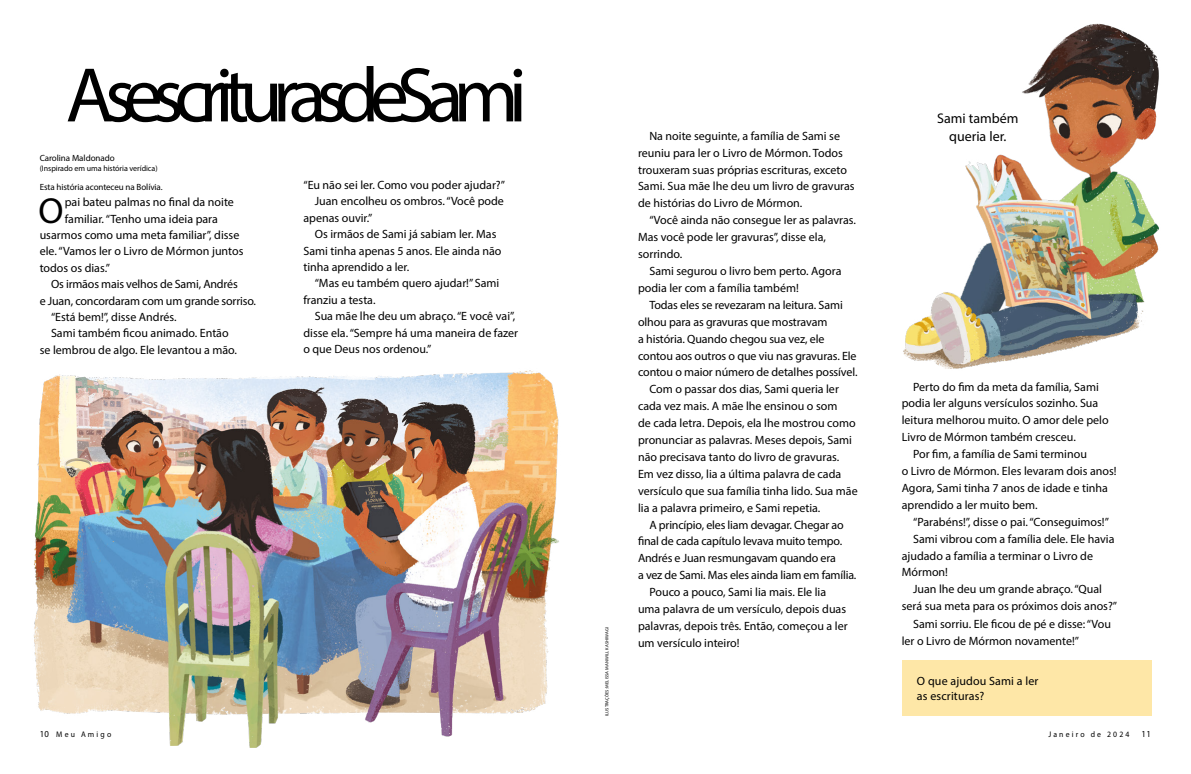
<style>
.page{position:relative;width:1191px;height:774px;background:#fff}
.page>*{position:absolute;margin:0;border:0;box-sizing:border-box;transform-origin:0 0}
.h1_REVLA_title{font:78px "Myriad Pro";letter-spacing:-.125em;color:#000}
.p1_first{font:36.3px "Myriad Pro";color:#000}
.t1{font:14px/18px "Myriad Pro";color:#000;text-align:center}
.p1{font:12px/16.9px "Myriad Pro";color:#000}
.p1_first-2{font:12px "Myriad Pro";color:#000}
.p1_aside_info_first__Literacy_prompt{font:12px/15px "Myriad Pro";letter-spacing:.01em;color:#000}
.t2{font:9.2px "Myriad Pro";color:#000;scale:.95 1}
.p1_bio{font:9px "Myriad Pro";letter-spacing:-.01em;color:#000}
.p1_author-name{font:9px "Myriad Pro";letter-spacing:-.005em;color:#000}
.t3{font:8.2px "Myriad Pro";letter-spacing:.28em;color:#000;scale:.95 1}
.p1_author-role{font:8px "Myriad Pro";letter-spacing:-.005em;color:#000}
.t4{font:4.5px "Myriad Pro";letter-spacing:.02em;color:#000}
.s1{font-size:8.5px;color:#969798}
.s2{font-size:9.2px}
</style>
<div class="page">
<img style="left:34px;top:23px;width:1125px;height:725px">
<div style="left:901px;top:660px;width:250px;height:56px;background:#fee7a7"></div>
<img style="left:62px;top:458px;width:30px;height:20px">
<p class="h1_REVLA_title" style="left:66px;top:47px;width:463px">As escrituras de Sami</p>
<p class="p1_author-name" style="left:40px;top:153px;width:77px">Carolina Maldonado</p>
<p class="p1_author-role" style="left:40px;top:163px;width:119px">(Inspirado em uma história verídica)</p>
<p class="p1_bio" style="left:40px;top:181px;width:124px">Esta história aconteceu na Bolívia.</p>
<p class="p1_first" style="left:38px;top:188px;width:27px">O</p>
<p class="p1_first-2" style="left:65px;top:195px;width:171px">pai bateu palmas no final da noite</p>
<p class="p1_first-2" style="left:65px;top:211px;width:155px">familiar. “Tenho uma ideia para</p>
<p class="p1_first-2" style="left:40px;top:227px;width:201px">usarmos como uma meta familiar”, disse</p>
<p class="p1_first-2" style="left:40px;top:244px;width:205px">ele. “Vamos ler o Livro de Mórmon juntos</p>
<p class="p1_first-2" style="left:40px;top:260px;width:72px">todos os dias.”</p>
<p class="p1" style="left:40px;top:276px;width:218px;line-height:16.4px;text-align:center">Os irmãos mais velhos de Sami, Andrés<br>e Juan, concordaram com um grande sorriso.</p>
<p class="p1" style="left:51px;top:308px;width:127px">“Está bem!”, disse Andrés.</p>
<p class="p1" style="left:40px;top:325px;width:199px;line-height:16.4px;text-align:center">Sami também ficou animado. Então<br>se lembrou de algo. Ele levantou a mão.</p>
<p class="p1" style="left:303px;top:176px;width:203px">“Eu não sei ler. Como vou poder ajudar?”</p>
<p class="p1" style="left:303px;top:193px;width:202px;line-height:16.4px;text-indent:11px">Juan encolheu os ombros. “Você pode apenas ouvir.”</p>
<p class="p1" style="left:303px;top:226px;width:199px;line-height:16.4px;text-indent:11px">Os irmãos de Sami já sabiam ler. Mas<br>Sami tinha apenas 5 anos. Ele ainda não tinha aprendido a ler.</p>
<p class="p1" style="left:303px;top:275px;width:197px;line-height:16.4px;text-indent:11px">“Mas eu também quero ajudar!” Sami franziu a testa.</p>
<p class="p1" style="left:303px;top:308px;width:216px;line-height:16.4px;text-indent:11px">Sua mãe lhe deu um abraço. “E você vai”, disse ela. “Sempre há uma maneira de fazer o que Deus nos ordenou.”</p>
<p class="t4" style="left:604px;top:716px;width:90px;rotate:-90deg">ILUSTRAÇÕES: MELISSA MANWILL KASHIWAGI</p>
<p class="p1" style="left:638px;top:127px;width:218px;text-indent:11px">Na noite seguinte, a família de Sami se reuniu para ler o Livro de Mórmon. Todos trouxeram suas próprias escrituras, exceto Sami. Sua mãe lhe deu um livro de gravuras de histórias do Livro de Mórmon.</p>
<p class="p1" style="left:638px;top:212px;width:219px;text-indent:11px">“Você ainda não consegue ler as palavras.<br>Mas você pode ler gravuras”, disse ela, sorrindo.</p>
<p class="p1" style="left:638px;top:262px;width:205px;text-indent:11px">Sami segurou o livro bem perto. Agora podia ler com a família também!</p>
<p class="p1" style="left:638px;top:296px;width:221px;text-indent:11px">Todas eles se revezaram na leitura. Sami olhou para as gravuras que mostravam<br>a história. Quando chegou sua vez, ele contou aos outros o que viu nas gravuras. Ele contou o maior número de detalhes possível.</p>
<p class="p1" style="left:638px;top:381px;width:221px;text-indent:11px">Com o passar dos dias, Sami queria ler cada vez mais. A mãe lhe ensinou o som<br>de cada letra. Depois, ela lhe mostrou como pronunciar as palavras. Meses depois, Sami não precisava tanto do livro de gravuras.<br>Em vez disso, lia a última palavra de cada versículo que sua família tinha lido. Sua mãe lia a palavra primeiro, e Sami repetia.</p>
<p class="p1" style="left:638px;top:516px;width:220px;text-indent:11px">A princípio, eles liam devagar. Chegar ao final de cada capítulo levava muito tempo.<br>Andrés e Juan resmungavam quando era<br>a vez de Sami. Mas eles ainda liam em família.</p>
<p class="p1" style="left:638px;top:583px;width:211px;text-indent:11px">Pouco a pouco, Sami lia mais. Ele lia uma palavra de um versículo, depois duas palavras, depois três. Então, começou a ler um versículo inteiro!</p>
<p class="t1" style="left:937px;top:110px;width:83px">Sami também queria ler.</p>
<p class="p1" style="left:901px;top:378px;width:208px;text-indent:11px">Perto do fim da meta da família, Sami podia ler alguns versículos sozinho. Sua leitura melhorou muito. O amor dele pelo Livro de Mórmon também cresceu.</p>
<p class="p1" style="left:901px;top:445px;width:216px;text-indent:11px">Por fim, a família de Sami terminou<br>o Livro de Mórmon. Eles levaram dois anos!<br>Agora, Sami tinha 7 anos de idade e tinha aprendido a ler muito bem.</p>
<p class="p1" style="left:913px;top:513px;width:197px">“Parabéns!”, disse o pai. “Conseguimos!”</p>
<p class="p1" style="left:901px;top:530px;width:214px;text-indent:11px">Sami vibrou com a família dele. Ele havia ajudado a família a terminar o Livro de<br>Mórmon!</p>
<p class="p1" style="left:901px;top:581px;width:217px;text-align:center">Juan lhe deu um grande abraço. “Qual<br>será sua meta para os próximos dois anos?”</p>
<p class="p1" style="left:901px;top:615px;width:211px;line-height:17.4px;text-indent:11px">Sami sorriu. Ele ficou de pé e disse: “Vou ler o Livro de Mórmon novamente!” <span class="s1">●</span></p>
<p class="p1_aside_info_first__Literacy_prompt" style="left:917px;top:674px;width:123px">O que ajudou Sami a ler as escrituras?</p>
<p class="t3" style="left:40px;top:729px;width:77px"><span class="s2">10</span> Meu Amigo</p>
<p class="t3" style="left:1048px;top:729px;width:87px">Janeiro de 2024</p>
<p class="t2" style="left:1141px;top:728px;width:11px">11</p>
</div>
